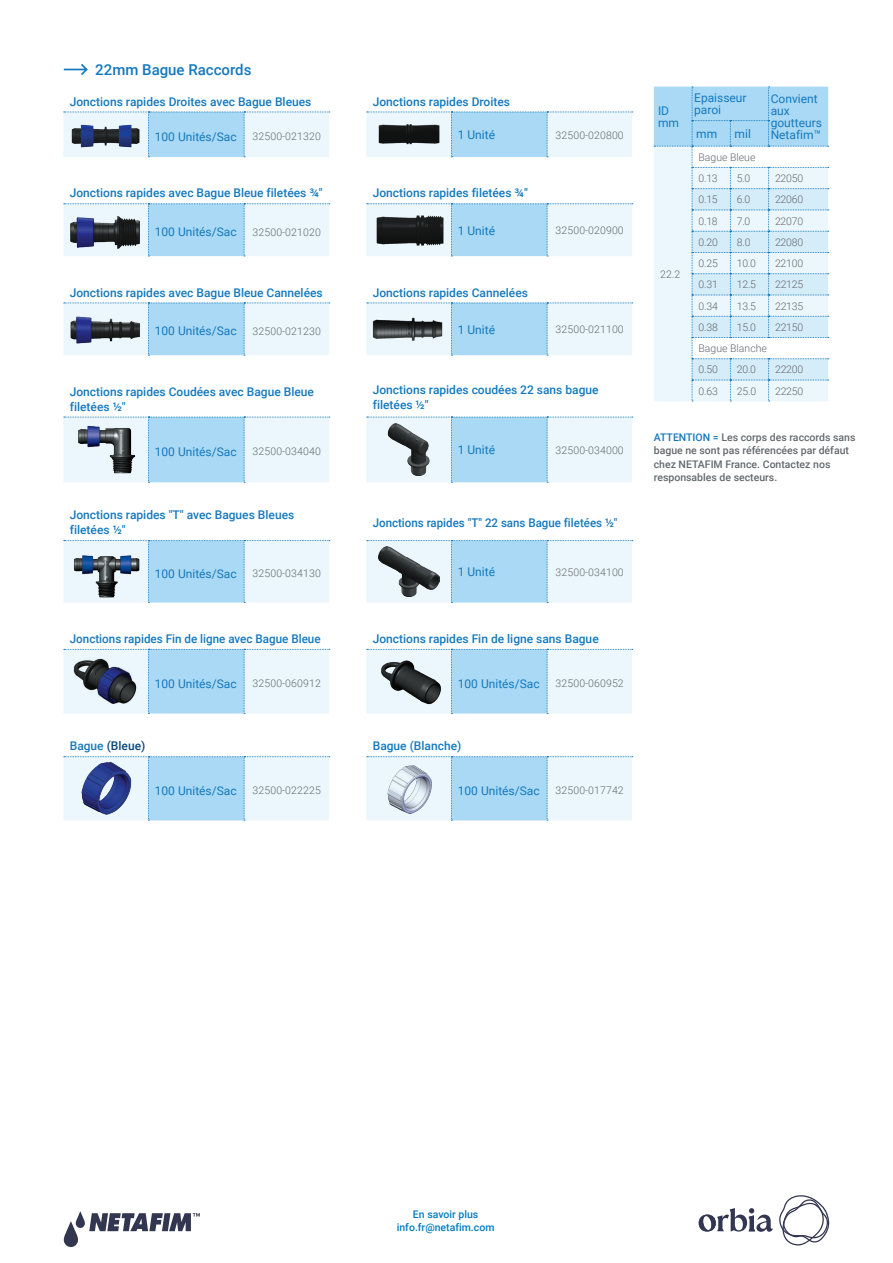
<style>
.page{position:relative;width:893px;height:1263px;background:#fff}
.page>*{position:absolute;margin:0;border:0;box-sizing:border-box;transform-origin:0 0}
.t1{font:500 15px "Roboto";color:#1479bf}
.t2{font:500 12px/15px "Roboto";color:#1479bf}
.t3{font:12px/12px "Roboto";color:#1479bf}
.t4{font:500 12px "Roboto";color:#1479bf;scale:.96 1}
.t5{font:500 12px "Roboto";color:#084778}
.t6{font:300 10.5px/21.3px "Roboto";letter-spacing:.015em;color:#63686d}
.t7{font:500 10.5px/13.2px "Roboto";color:#63686d}
.t8{font:500 10.5px/13.5px "Roboto";color:#007cc3;text-align:center}
.s1{color:#1479bf}
</style>
<div class="page">
<svg style="left:63px;top:1211px;width:137px;height:36px"></svg>
<svg style="left:699px;top:1208px;width:74px;height:24px"></svg>
<svg style="left:779px;top:1195px;width:51px;height:51px"></svg>
<svg style="left:64px;top:64px;width:24px;height:11px"></svg>
<svg style="left:654px;top:87px;width:175px;height:315px;background:#d6ecf8"></svg>
<svg style="left:64px;top:111px;width:569px;height:710px"></svg>
<img style="left:70px;top:120px;width:71px;height:29px">
<img style="left:376px;top:122px;width:66px;height:25px">
<img style="left:68px;top:210px;width:76px;height:40px">
<img style="left:372px;top:212px;width:74px;height:36px">
<img style="left:68px;top:313px;width:74px;height:32px">
<img style="left:371px;top:315px;width:74px;height:28px">
<img style="left:74px;top:424px;width:63px;height:52px">
<img style="left:384px;top:424px;width:50px;height:52px">
<img style="left:70px;top:550px;width:72px;height:48px">
<img style="left:379px;top:546px;width:60px;height:51px">
<img style="left:72px;top:655px;width:68px;height:53px">
<img style="left:372px;top:654px;width:74px;height:55px">
<img style="left:80px;top:761px;width:52px;height:55px">
<img style="left:384px;top:763px;width:50px;height:51px">
<p class="t1" style="left:95px;top:59px;width:158px">22mm Bague Raccords</p>
<p class="t2" style="left:70px;top:93px;width:243px">Jonctions rapides Droites avec Bague Bleues</p>
<p class="t2" style="left:373px;top:93px;width:139px">Jonctions rapides Droites</p>
<p class="t3" style="left:155px;top:130px;width:83px">100 Unités/Sac</p>
<p class="t6" style="left:252px;top:125px;width:70px">32500-021320</p>
<p class="t3" style="left:458px;top:128px;width:39px">1 Unité</p>
<p class="t6" style="left:555px;top:124px;width:70px">32500-020800</p>
<p class="t2" style="left:70px;top:185px;width:254px">Jonctions rapides avec Bague Bleue filetées ¾"</p>
<p class="t2" style="left:373px;top:185px;width:157px">Jonctions rapides filetées ¾"</p>
<p class="t3" style="left:155px;top:226px;width:83px">100 Unités/Sac</p>
<p class="t6" style="left:252px;top:221px;width:70px">32500-021020</p>
<p class="t3" style="left:458px;top:224px;width:39px">1 Unité</p>
<p class="t6" style="left:555px;top:219px;width:70px">32500-020900</p>
<p class="t2" style="left:70px;top:284px;width:254px">Jonctions rapides avec Bague Bleue Cannelées</p>
<p class="t2" style="left:373px;top:284px;width:157px">Jonctions rapides Cannelées</p>
<p class="t3" style="left:155px;top:325px;width:83px">100 Unités/Sac</p>
<p class="t6" style="left:252px;top:320px;width:70px">32500-021230</p>
<p class="t3" style="left:458px;top:323px;width:39px">1 Unité</p>
<p class="t6" style="left:555px;top:318px;width:70px">32500-021100</p>
<p class="t2" style="left:70px;top:383px;width:246px">Jonctions rapides Coudées avec Bague Bleue filetées ½"</p>
<p class="t2" style="left:373px;top:382px;width:227px">Jonctions rapides coudées 22 sans bague filetées ½"</p>
<p class="t3" style="left:155px;top:445px;width:83px">100 Unités/Sac</p>
<p class="t6" style="left:252px;top:441px;width:70px">32500-034040</p>
<p class="t3" style="left:458px;top:444px;width:39px">1 Unité</p>
<p class="t6" style="left:555px;top:439px;width:70px">32500-034000</p>
<p class="t2" style="left:70px;top:507px;width:226px">Jonctions rapides "T" avec Bagues Bleues filetées ½"</p>
<p class="t4" style="left:373px;top:514px;width:257px">Jonctions rapides "T" 22 sans Bague filetées ½"</p>
<p class="t3" style="left:155px;top:567px;width:83px">100 Unités/Sac</p>
<p class="t6" style="left:252px;top:562px;width:70px">32500-034130</p>
<p class="t3" style="left:458px;top:565px;width:39px">1 Unité</p>
<p class="t6" style="left:555px;top:561px;width:70px">32500-034100</p>
<p class="t2" style="left:70px;top:631px;width:252px">Jonctions rapides Fin de ligne avec Bague Bleue</p>
<p class="t2" style="left:373px;top:631px;width:227px">Jonctions rapides Fin de ligne sans Bague</p>
<p class="t3" style="left:155px;top:677px;width:83px">100 Unités/Sac</p>
<p class="t6" style="left:252px;top:672px;width:70px">32500-060912</p>
<p class="t3" style="left:458px;top:677px;width:83px">100 Unités/Sac</p>
<p class="t6" style="left:555px;top:672px;width:70px">32500-060952</p>
<p class="t5" style="left:70px;top:738px;width:77px"><span class="s1">Bague</span> (Bleue)</p>
<p class="t2" style="left:373px;top:738px;width:90px">Bague (Blanche)</p>
<p class="t3" style="left:155px;top:784px;width:83px">100 Unités/Sac</p>
<p class="t6" style="left:252px;top:779px;width:70px">32500-022225</p>
<p class="t3" style="left:458px;top:784px;width:83px">100 Unités/Sac</p>
<p class="t6" style="left:555px;top:779px;width:70px">32500-017742</p>
<p class="t3" style="left:658px;top:104px;width:23px">ID mm</p>
<p class="t6" style="left:660px;top:263px;width:22px">22.2</p>
<p class="t3" style="left:694px;top:91px;width:54px">Epaisseur paroi</p>
<p class="t3" style="left:771px;top:92px;width:53px">Convient aux goutteurs</p>
<p class="t3" style="left:696px;top:127px;width:23px">mm</p>
<p class="t3" style="left:735px;top:127px;width:18px">mil</p>
<p class="t3" style="left:771px;top:128px;width:52px">Netafim™</p>
<p class="t6" style="left:698px;top:146px;width:59px">Bague Bleue<br>0.13</p>
<p class="t6" style="left:737px;top:167px;width:15px">5.0</p>
<p class="t6" style="left:775px;top:167px;width:30px">22050</p>
<p class="t6" style="left:698px;top:188px;width:21px">0.15</p>
<p class="t6" style="left:737px;top:188px;width:15px">6.0</p>
<p class="t6" style="left:775px;top:188px;width:30px">22060</p>
<p class="t6" style="left:698px;top:210px;width:21px">0.18</p>
<p class="t6" style="left:737px;top:210px;width:15px">7.0</p>
<p class="t6" style="left:775px;top:210px;width:30px">22070</p>
<p class="t6" style="left:698px;top:231px;width:21px">0.20</p>
<p class="t6" style="left:737px;top:231px;width:15px">8.0</p>
<p class="t6" style="left:775px;top:231px;width:30px">22080</p>
<p class="t6" style="left:698px;top:252px;width:21px">0.25</p>
<p class="t6" style="left:737px;top:252px;width:21px">10.0</p>
<p class="t6" style="left:775px;top:252px;width:30px">22100</p>
<p class="t6" style="left:698px;top:274px;width:21px">0.31</p>
<p class="t6" style="left:737px;top:274px;width:21px">12.5</p>
<p class="t6" style="left:775px;top:274px;width:30px">22125</p>
<p class="t6" style="left:698px;top:295px;width:21px">0.34</p>
<p class="t6" style="left:737px;top:295px;width:21px">13.5</p>
<p class="t6" style="left:775px;top:295px;width:30px">22135</p>
<p class="t6" style="left:698px;top:316px;width:21px">0.38</p>
<p class="t6" style="left:737px;top:316px;width:21px">15.0</p>
<p class="t6" style="left:775px;top:316px;width:30px">22150</p>
<p class="t6" style="left:698px;top:337px;width:70px">Bague Blanche<br>0.50</p>
<p class="t6" style="left:737px;top:359px;width:21px">20.0</p>
<p class="t6" style="left:775px;top:359px;width:30px">22200</p>
<p class="t6" style="left:698px;top:380px;width:21px">0.63</p>
<p class="t6" style="left:737px;top:380px;width:21px">25.0</p>
<p class="t6" style="left:775px;top:380px;width:30px">22250</p>
<p class="t7" style="left:654px;top:430px;width:203px"><span class="s1">ATTENTION =</span> Les corps des raccords sans bague ne sont pas référencées par défaut chez NETAFIM France. Contactez nos responsables de secteurs.</p>
<p class="t8" style="left:397px;top:1207px;width:99px">En savoir plus info.fr@netafim.com</p>
</div>
